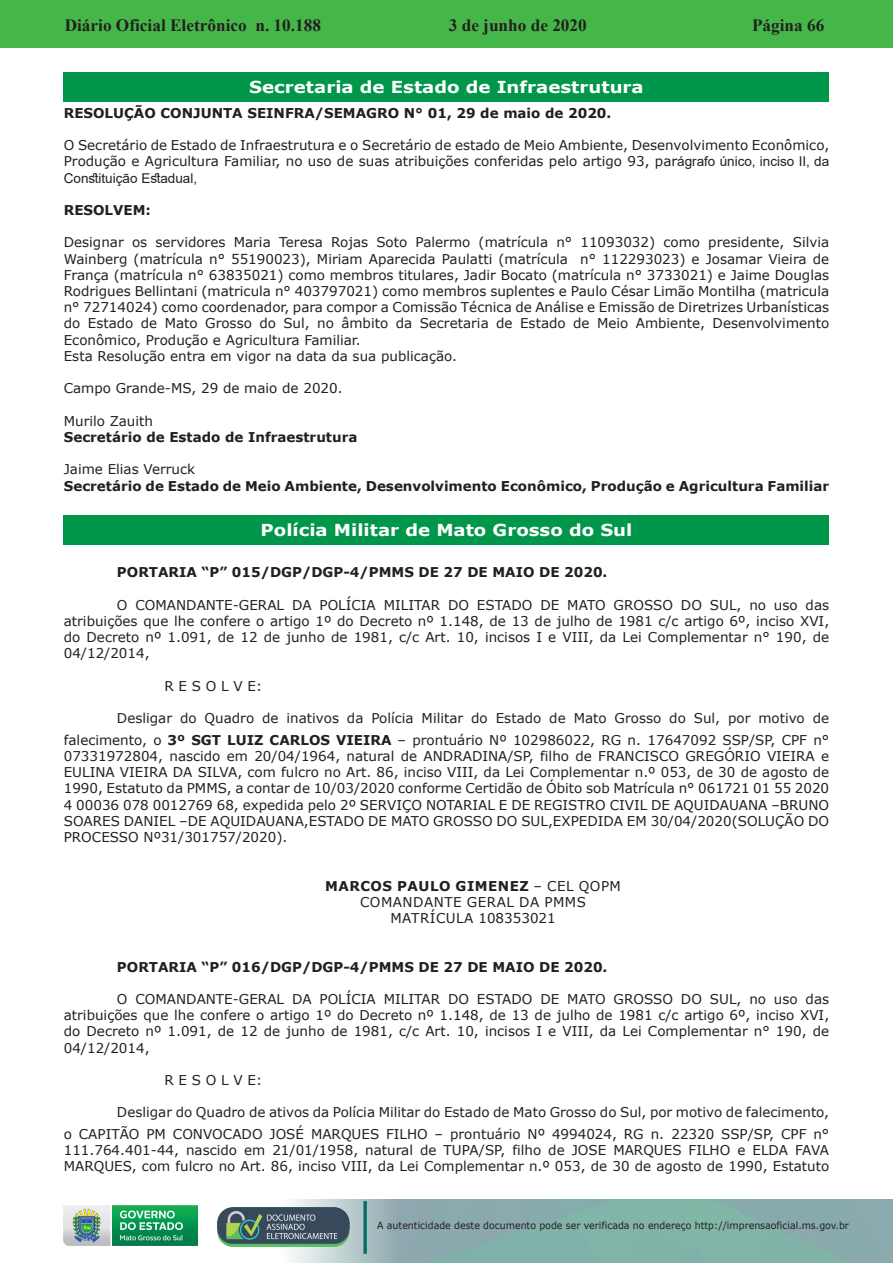
<style>
.page{position:relative;width:893px;height:1263px;background:#fff}
.page>*{position:absolute;margin:0;border:0;box-sizing:border-box;transform-origin:0 0}
.t1{font:700 17.25px "Times New Roman";color:#231f20}
.Atos_Pessoal_Executi{font:700 16.5px "Verdana";color:#fff;scale:1.1 1}
.t2{font:13.5px/16.2px "Verdana";color:#231f20;text-align:justify}
.t3{font:700 13.5px "Verdana";color:#231f20}
.t4{font:700 13.5px "Verdana";letter-spacing:.035em;color:#231f20}
.t5{font:13.5px "Verdana";letter-spacing:.035em;color:#231f20}
.t6{font:9.9px "Verdana";color:#231f20;scale:.95 1}
.s1{font-family:"Arial"}
.s2{font-weight:700}
.s3{font-weight:400}
</style>
<div class="page">
<div style="left:0;top:0;width:893px;height:48px;background:#45b749"></div>
<img style="left:63px;top:1199px;width:830px;height:64px">
<img style="left:364px;top:1202px;width:2px;height:51px">
<img style="left:218px;top:1207px;width:132px;height:39px">
<img style="left:64px;top:1205px;width:134px;height:41px">
<div style="left:64px;top:72px;width:765px;height:30px;background:#00974a"></div>
<div style="left:64px;top:515px;width:765px;height:30px;background:#00974a"></div>
<p class="t1" style="left:65px;top:13px;width:258px">Diário Oficial Eletrônico n. 10.188</p>
<p class="t1" style="left:449px;top:13px;width:140px">3 de junho de 2020</p>
<p class="t1" style="left:752px;top:13px;width:74px">Página 66</p>
<p class="Atos_Pessoal_Executi" style="left:249px;top:75px;width:360px">Secretaria de Estado de Infraestrutura</p>
<p class="t3" style="left:64px;top:103px;width:549px">RESOLUÇÃO CONJUNTA SEINFRA/SEMAGRO N° 01, 29 de maio de 2020.</p>
<p class="t2" style="left:64px;top:137px;width:767px">O Secretário de Estado de Infraestrutura e o Secretário de estado de Meio Ambiente, Desenvolvimento Econômico, Produção e Agricultura Familiar, no uso de suas atribuições conferidas pelo artigo 93, par<span class="s1">ágrafo único, inciso II, da Constituição Estadual,</span></p>
<p class="t3" style="left:64px;top:201px;width:89px">RESOLVEM:</p>
<p class="t2" style="left:64px;top:234px;width:767px">Designar os servidores Maria Teresa Rojas Soto Palermo (matrícula n° 11093032) como presidente, Silvia Wainberg (matrícula n° 55190023), Miriam Aparecida Paulatti (matrícula n° 112293023) e Josamar Vieira de França (matrícula n° 63835021) como membros titulares, Jadir Bocato (matrícula n° 3733021) e Jaime Douglas Rodrigues Bellintani (matricula n° 403797021) como membros suplentes e Paulo César Limão Montilha (matricula n° 72714024) como coordenador, para compor a Comissão Técnica de Análise e Emissão de Diretrizes Urbanísticas do Estado de Mato Grosso do Sul, no âmbito da Secretaria de Estado de Meio Ambiente, Desenvolvimento Econômico, Produção e Agricultura Familiar.</p>
<p class="t2" style="left:64px;top:348px;width:395px">Esta Resolução entra em vigor na data da sua publicação.</p>
<p class="t2" style="left:64px;top:380px;width:280px">Campo Grande-MS, 29 de maio de 2020.</p>
<p class="t2" style="left:64px;top:413px;width:91px">Murilo Zauith</p>
<p class="t3" style="left:64px;top:427px;width:295px">Secretário de Estado de Infraestrutura</p>
<p class="t2" style="left:64px;top:461px;width:133px">Jaime Elias Verruck</p>
<p class="t3" style="left:64px;top:476px;width:767px">Secretário de Estado de Meio Ambiente, Desenvolvimento Econômico, Produção e Agricultura Familiar</p>
<p class="Atos_Pessoal_Executi" style="left:261px;top:519px;width:340px">Polícia Militar de Mato Grosso do Sul</p>
<p class="t3" style="left:117px;top:563px;width:492px">PORTARIA “P” 015/DGP/DGP-4/PMMS DE 27 DE MAIO DE 2020.</p>
<p class="t2" style="left:64px;top:596px;width:767px;text-indent:53px">O COMANDANTE-GERAL DA POLÍCIA MILITAR DO ESTADO DE MATO GROSSO DO SUL, no uso das atribuições que lhe confere o artigo 1º do Decreto nº 1.148, de 13 de julho de 1981 c/c artigo 6º, inciso XVI, do Decreto nº 1.091, de 12 de junho de 1981, c/c Art. 10, incisos I e VIII, da Lei Complementar n° 190, de 04/12/2014,</p>
<p class="t2" style="left:164px;top:677px;width:99px">R E S O L V E:</p>
<p class="t2" style="left:64px;top:707px;width:767px;line-height:21.6px;text-align:right">Desligar do Quadro de inativos da Polícia Militar do Estado de Mato Grosso do Sul, por motivo de falecimento, o <span class="s2">3º SGT LUIZ CARLOS VIEIRA</span> – prontuário Nº 102986022, RG n. 17647092 SSP/SP, CPF n°</p>
<p class="t2" style="left:64px;top:748px;width:767px">07331972804, nascido em 20/04/1964, natural de ANDRADINA/SP, filho de FRANCISCO GREGÓRIO VIEIRA e EULINA VIEIRA DA SILVA, com fulcro no Art. 86, inciso VIII, da Lei Complementar n.º 053, de 30 de agosto de 1990, Estatuto da PMMS, a contar de 10/03/2020 conforme Certidão de Óbito sob Matrícula n° 061721 01 55 2020<br>4 00036 078 0012769 68, expedida pelo 2º SERVIÇO NOTARIAL E DE REGISTRO CIVIL DE AQUIDAUANA –BRUNO SOARES DANIEL –DE AQUIDAUANA,ESTADO DE MATO GROSSO DO SUL,EXPEDIDA EM 30/04/2020(SOLUÇÃO DO PROCESSO Nº31/301757/2020).</p>
<p class="t4" style="left:325px;top:876px;width:297px">MARCOS PAULO GIMENEZ <span class="s3">– CEL QOPM</span></p>
<p class="t5" style="left:360px;top:892px;width:227px">COMANDANTE GERAL DA PMMS</p>
<p class="t2" style="left:390px;top:910px;width:167px">MATRÍCULA 108353021</p>
<p class="t3" style="left:117px;top:957px;width:492px">PORTARIA “P” 016/DGP/DGP-4/PMMS DE 27 DE MAIO DE 2020.</p>
<p class="t2" style="left:64px;top:991px;width:767px;text-indent:53px">O COMANDANTE-GERAL DA POLÍCIA MILITAR DO ESTADO DE MATO GROSSO DO SUL, no uso das atribuições que lhe confere o artigo 1º do Decreto nº 1.148, de 13 de julho de 1981 c/c artigo 6º, inciso XVI, do Decreto nº 1.091, de 12 de junho de 1981, c/c Art. 10, incisos I e VIII, da Lei Complementar n° 190, de 04/12/2014,</p>
<p class="t2" style="left:164px;top:1072px;width:99px">R E S O L V E:</p>
<p class="t2" style="left:64px;top:1101px;width:767px;line-height:21.6px;text-align:right">Desligar do Quadro de ativos da Polícia Militar do Estado de Mato Grosso do Sul, por motivo de falecimento,<br>o CAPITÃO PM CONVOCADO JOSÉ MARQUES FILHO – prontuário Nº 4994024, RG n. 22320 SSP/SP, CPF n°</p>
<p class="t2" style="left:64px;top:1142px;width:767px">111.764.401-44, nascido em 21/01/1958, natural de TUPA/SP, filho de JOSE MARQUES FILHO e ELDA FAVA<br>MARQUES, com fulcro no Art. 86, inciso VIII, da Lei Complementar n.º 053, de 30 de agosto de 1990, Estatuto</p>
<p class="t6" style="left:377px;top:1219px;width:498px">A autenticidade deste documento pode ser verificada no endereço http://imprensaoficial.ms.gov.br</p>
</div>
